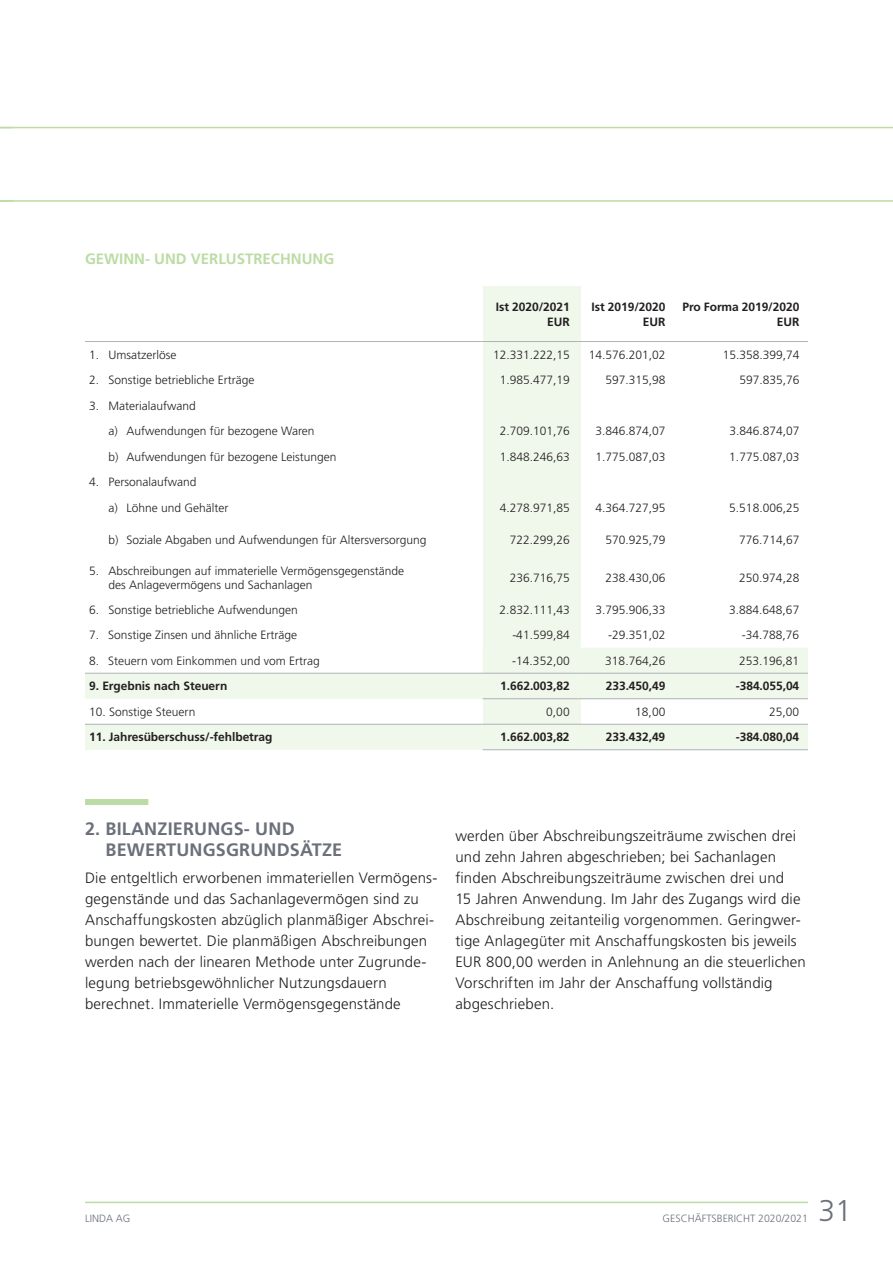
<style>
.page{position:relative;width:893px;height:1263px;background:#fff}
.page>*{position:absolute;margin:0;border:0;box-sizing:border-box;transform-origin:0 0}
.t1{font:300 30px "Frutiger LT Pro";color:#6b707a}
.t2{font:700 18px/21px "Frutiger LT Pro";letter-spacing:.01em;color:#6b707a}
.t3{font:300 15px/21px "Frutiger LT Pro";letter-spacing:.01em;color:#231f20}
.t4{font:700 15px "Frutiger LT Pro";color:#bbdca4}
.t5{font:300 12px/25.5px "Frutiger LT Pro";color:#231f20}
.t6{font:700 12px/14.4px "Frutiger LT Pro";letter-spacing:-.005em;color:#231f20;text-align:right}
.t7{font:300 10.5px "Frutiger LT Pro";color:#6b707a}
</style>
<div class="page">
<hr style="left:85px;top:1201px;width:723px;height:2px;background:#bbdca4">
<hr style="left:0;top:127px;width:893px;height:1px;background:#bbdca4">
<hr style="left:0;top:200px;width:893px;height:2px;background:#bbdca4">
<div style="left:483px;top:286px;width:97px;height:457px;background:#f0f7eb"></div>
<svg style="left:85px;top:648px;width:723px;height:102px;fill:#f0f7eb"></svg>
<hr style="left:85px;top:724px;width:398px;height:1px;background:#aeb2b9">
<hr style="left:85px;top:341px;width:398px;height:1px;background:#aeb2b9">
<hr style="left:483px;top:341px;width:95px;height:1px;background:#aeb2b9">
<hr style="left:578px;top:341px;width:96px;height:1px;background:#aeb2b9">
<hr style="left:674px;top:341px;width:134px;height:1px;background:#aeb2b9">
<hr style="left:85px;top:673px;width:398px;height:1px;background:#aeb2b9">
<hr style="left:483px;top:673px;width:95px;height:1px;background:#aeb2b9">
<hr style="left:578px;top:673px;width:96px;height:1px;background:#aeb2b9">
<hr style="left:674px;top:673px;width:134px;height:1px;background:#aeb2b9">
<hr style="left:483px;top:698px;width:95px;height:1px;background:#aeb2b9">
<hr style="left:578px;top:698px;width:96px;height:1px;background:#aeb2b9">
<hr style="left:674px;top:698px;width:134px;height:1px;background:#aeb2b9">
<hr style="left:483px;top:724px;width:95px;height:1px;background:#aeb2b9">
<hr style="left:578px;top:724px;width:96px;height:1px;background:#aeb2b9">
<hr style="left:674px;top:724px;width:134px;height:1px;background:#aeb2b9">
<hr style="left:483px;top:749px;width:95px;height:1px;background:#aeb2b9">
<hr style="left:578px;top:749px;width:96px;height:1px;background:#aeb2b9">
<hr style="left:674px;top:749px;width:134px;height:1px;background:#aeb2b9">
<div style="left:85px;top:799px;width:63px;height:6px;background:#bbdca4"></div>
<p class="t4" style="left:85px;top:250px;width:21px">GEWI</p>
<p class="t4" style="left:123px;top:250px;width:132px">NN- UND VERLUSTRECH</p>
<p class="t4" style="left:291px;top:250px;width:43px">NUNG</p>
<p class="t6" style="left:496px;top:300px;width:75px">IST 2020/2021<br>EUR</p>
<p class="t6" style="left:591px;top:300px;width:75px">IST 2019/2020<br>EUR</p>
<p class="t6" style="left:682px;top:300px;width:118px">PRO FORMA 2019/2020<br>EUR</p>
<p class="t5" style="left:89px;top:342px;width:89px">1. Umsatzerlöse</p>
<p class="t5" style="left:493px;top:342px;width:78px">12.331.222,15</p>
<p class="t5" style="left:589px;top:342px;width:78px">14.576.201,02</p>
<p class="t5" style="left:723px;top:342px;width:78px">15.358.399,74</p>
<p class="t5" style="left:89px;top:367px;width:167px">2. Sonstige betriebliche Erträge</p>
<p class="t5" style="left:500px;top:367px;width:72px">1.985.477,19</p>
<p class="t5" style="left:605px;top:367px;width:62px">597.315,98</p>
<p class="t5" style="left:739px;top:367px;width:62px">597.835,76</p>
<p class="t5" style="left:108px;top:393px;width:208px;text-indent:-19px">3. Materialaufwand<br>a) Aufwendungen für bezogene Waren</p>
<p class="t5" style="left:500px;top:418px;width:72px">2.709.101,76</p>
<p class="t5" style="left:595px;top:418px;width:72px">3.846.874,07</p>
<p class="t5" style="left:729px;top:418px;width:72px">3.846.874,07</p>
<p class="t5" style="left:108px;top:444px;width:230px">b) Aufwendungen für bezogene Leistungen</p>
<p class="t5" style="left:500px;top:444px;width:72px">1.848.246,63</p>
<p class="t5" style="left:595px;top:444px;width:72px">1.775.087,03</p>
<p class="t5" style="left:729px;top:444px;width:72px">1.775.087,03</p>
<p class="t5" style="left:108px;top:469px;width:122px;text-indent:-19px">4. Personalaufwand<br>a) Löhne und Gehälter</p>
<p class="t5" style="left:500px;top:495px;width:72px">4.278.971,85</p>
<p class="t5" style="left:595px;top:495px;width:72px">4.364.727,95</p>
<p class="t5" style="left:729px;top:495px;width:72px">5.518.006,25</p>
<p class="t5" style="left:108px;top:527px;width:320px">b) Soziale Abgaben und Aufwendungen für Altersversorgung</p>
<p class="t5" style="left:510px;top:527px;width:62px">722.299,26</p>
<p class="t5" style="left:605px;top:527px;width:62px">570.925,79</p>
<p class="t5" style="left:739px;top:527px;width:62px">776.714,67</p>
<p class="t5" style="left:108px;top:563px;width:297px;line-height:14.4px;text-indent:-19px">5. Abschreibungen auf immaterielle Vermögensgegenstände des Anlagevermögens und Sachanlagen</p>
<p class="t5" style="left:510px;top:565px;width:62px">236.716,75</p>
<p class="t5" style="left:605px;top:565px;width:62px">238.430,06</p>
<p class="t5" style="left:739px;top:565px;width:62px">250.974,28</p>
<p class="t5" style="left:89px;top:597px;width:210px">6. Sonstige betriebliche Aufwendungen</p>
<p class="t5" style="left:500px;top:597px;width:72px">2.832.111,43</p>
<p class="t5" style="left:595px;top:597px;width:72px">3.795.906,33</p>
<p class="t5" style="left:729px;top:597px;width:72px">3.884.648,67</p>
<p class="t5" style="left:89px;top:623px;width:209px">7. Sonstige Zinsen und ähnliche Erträge</p>
<p class="t5" style="left:512px;top:623px;width:59px">-41.599,84</p>
<p class="t5" style="left:608px;top:623px;width:59px">-29.351,02</p>
<p class="t5" style="left:742px;top:623px;width:59px">-34.788,76</p>
<p class="t5" style="left:89px;top:648px;width:232px">8. Steuern vom Einkommen und vom Ertrag</p>
<p class="t5" style="left:512px;top:648px;width:59px">-14.352,00</p>
<p class="t5" style="left:605px;top:648px;width:62px">318.764,26</p>
<p class="t5" style="left:739px;top:648px;width:62px">253.196,81</p>
<p class="t6" style="left:89px;top:679px;width:140px">9. ERGEBNIS NACH STEUERN</p>
<p class="t6" style="left:500px;top:679px;width:71px">1.662.003,82</p>
<p class="t6" style="left:606px;top:679px;width:61px">233.450,49</p>
<p class="t6" style="left:736px;top:679px;width:65px">-384.055,04</p>
<p class="t5" style="left:89px;top:699px;width:108px">10. Sonstige Steuern</p>
<p class="t5" style="left:546px;top:699px;width:25px">0,00</p>
<p class="t5" style="left:635px;top:699px;width:32px">18,00</p>
<p class="t5" style="left:769px;top:699px;width:32px">25,00</p>
<p class="t6" style="left:89px;top:730px;width:185px">11. JAHRESÜBERSCHUSS/-FEHLBETRAG</p>
<p class="t6" style="left:500px;top:730px;width:71px">1.662.003,82</p>
<p class="t6" style="left:606px;top:730px;width:61px">233.432,49</p>
<p class="t6" style="left:736px;top:730px;width:65px">-384.080,04</p>
<h2 class="t2" style="left:106px;top:818px;width:188px;text-indent:-21px">2. BILANZIERUNGS- UND<br>BEWERT</h2>
<h2 class="t2" style="left:176px;top:839px;width:165px">UNGSGRUNDSÄTZE</h2>
<p class="t3" style="left:85px;top:867px;width:354px">Die entgeltlich erworbenen immateriellen Vermögens&shy;gegenstände und das Sachanlagevermögen sind zu Anschaffungskosten abzüglich planmäßiger Abschrei&shy;bungen bewertet. Die planmäßigen Abschreibungen werden nach der linearen Methode unter Zugrunde&shy;legung betriebsgewöhnlicher Nutzungsdauern berechnet. Immaterielle Vermögensgegenstände</p>
<p class="t3" style="left:455px;top:825px;width:352px">werden über Abschreibungszeiträume zwischen drei und zehn Jahren abgeschrieben; bei Sachanlagen finden Abschreibungszeiträume zwischen drei und<br>15 Jahren Anwendung. Im Jahr des Zugangs wird die Abschreibung zeitanteilig vorgenommen. Geringwer&shy;tige Anlagegüter mit Anschaffungskosten bis jeweils EUR 800,00 werden in Anlehnung an die steuerlichen Vorschriften im Jahr der Anschaffung vollständig abgeschrieben.</p>
<p class="t7" style="left:85px;top:1212px;width:47px">LINDA AG</p>
<p class="t7" style="left:663px;top:1212px;width:147px">GESCHÄFTSBERICHT 2020/2021</p>
<h1 class="t1" style="left:819px;top:1193px;width:35px">31</h1>
</div>
